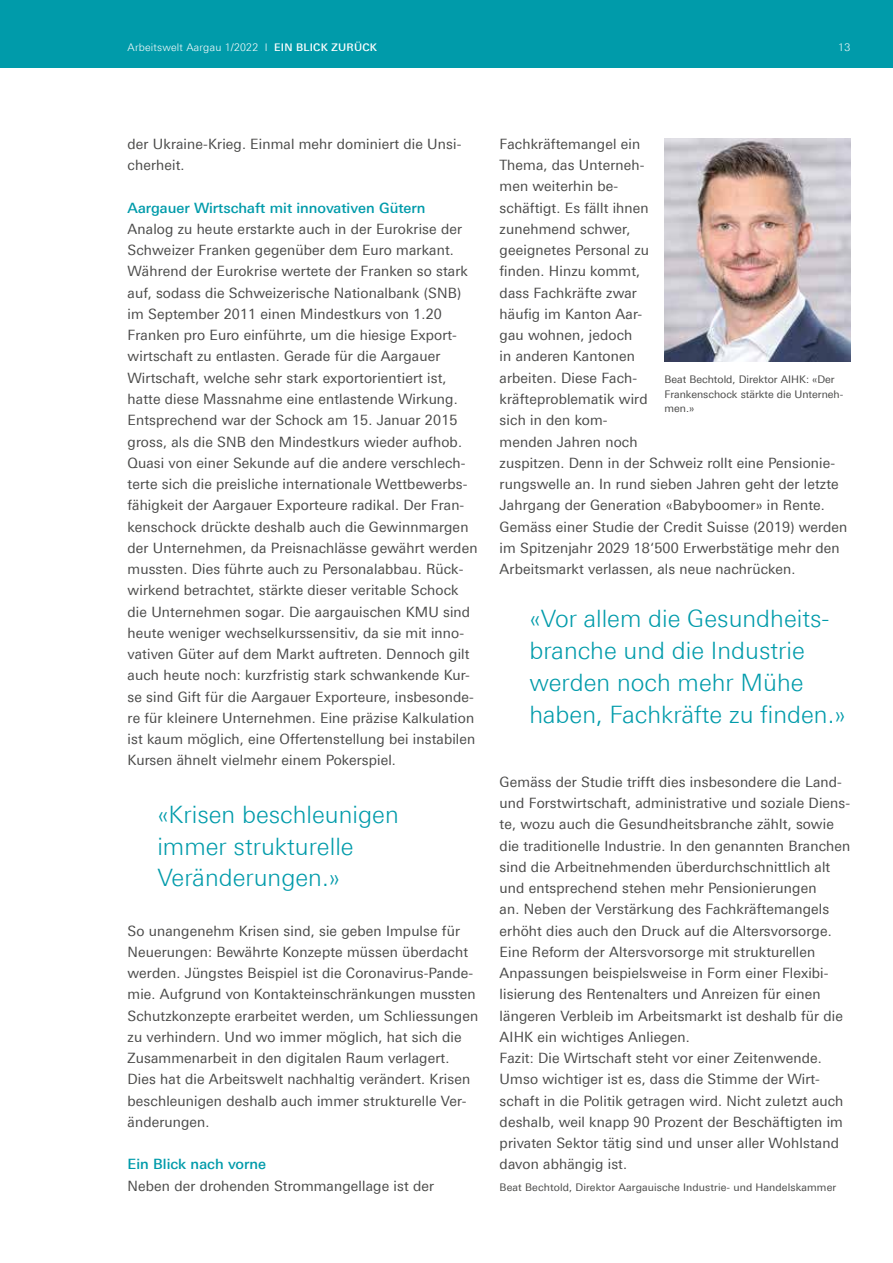
<style>
.page{position:relative;width:893px;height:1263px;background:#fff}
.page>*{position:absolute;margin:0;border:0;box-sizing:border-box;transform-origin:0 0}
.t1{font:300 24px/31.8px "Linotype Univers 330";color:#009baa}
.t2{font:14.25px/21.3px "Linotype Univers 430";letter-spacing:.01em;color:#4a4a49}
.t3{font:500 14.25px "Linotype Univers 530";color:#009baa}
.t4{font:10.5px/14.9px "Linotype Univers 430";color:#4a4a49}
.t5{font:300 10.5px "Linotype Univers 330";letter-spacing:.02em;color:#fff}
.s1{font-family:"Linotype Univers 530";font-weight:500}
</style>
<div class="page">
<div style="left:0;top:0;width:893px;height:68px;background:#009baa"></div>
<img style="left:664px;top:138px;width:186px;height:223px">
<p class="t5" style="left:128px;top:41px;width:251px">Arbeitswelt Aargau 1/2022 I <span class="s1">EIN BLICK ZURÜCK</span></p>
<p class="t5" style="left:838px;top:41px;width:13px">13</p>
<p class="t2" style="left:128px;top:133px;width:335px">der Ukraine-Krieg. Einmal mehr dominiert die Unsi&shy;cherheit.</p>
<p class="t3" style="left:128px;top:199px;width:300px">Aargauer Wirtschaft mit innovativen Gütern</p>
<p class="t2" style="left:128px;top:218px;width:351px">Analog zu heute erstarkte auch in der Eurokrise der Schweizer Franken gegenüber dem Euro markant.<br>Während der Eurokrise wertete der Franken so stark auf, sodass die Schweizerische Nationalbank (SNB) im September 2011 einen Mindestkurs von 1.20<br>Franken pro Euro einführte, um die hiesige Export&shy;wirtschaft zu entlasten. Gerade für die Aargauer Wirtschaft, welche sehr stark exportorientiert ist, hatte diese Massnahme eine entlastende Wirkung.<br>Entsprechend war der Schock am 15. Januar 2015 gross, als die SNB den Mindestkurs wieder aufhob.<br>Quasi von einer Sekunde auf die andere verschlech&shy;terte sich die preisliche internationale Wettbewerbs&shy;fähigkeit der Aargauer Exporteure radikal. Der Fran&shy;kenschock drückte deshalb auch die Gewinnmargen der Unternehmen, da Preisnachlässe gewährt werden mussten. Dies führte auch zu Personalabbau. Rück&shy;wirkend betrachtet, stärkte dieser veritable Schock die Unternehmen sogar. Die aargauischen KMU sind heute weniger wechselkurssensitiv, da sie mit inno&shy;vativen Güter auf dem Markt auftreten. Dennoch gilt auch heute noch: kurzfristig stark schwankende Kur&shy;se sind Gift für die Aargauer Exporteure, insbesonde&shy;re für kleinere Unternehmen. Eine präzise Kalkulation ist kaum möglich, eine Offertenstellung bei instabilen Kursen ähnelt vielmehr einem Pokerspiel.</p>
<h1 class="t1" style="left:157px;top:798px;width:243px">«Krisen beschleunigen immer strukturelle<br>Veränderungen.»</h1>
<p class="t2" style="left:128px;top:920px;width:352px">So unangenehm Krisen sind, sie geben Impulse für Neuerungen: Bewährte Konzepte müssen überdacht werden. Jüngstes Beispiel ist die Coronavirus-Pande&shy;mie. Aufgrund von Kontakteinschränkungen mussten Schutzkonzepte erarbeitet werden, um Schliessungen zu verhindern. Und wo immer möglich, hat sich die Zusammenarbeit in den digitalen Raum verlagert.<br>Dies hat die Arbeitswelt nachhaltig verändert. Krisen beschleunigen deshalb auch immer strukturelle Ver&shy;änderungen.</p>
<p class="t3" style="left:128px;top:1156px;width:140px">Ein Blick nach vorne</p>
<p class="t2" style="left:128px;top:1175px;width:308px">Neben der drohenden Strommangellage ist der</p>
<p class="t2" style="left:500px;top:133px;width:349px">Fachkräftemangel ein<br>Thema, das Unterneh-<br>men weiterhin be-<br>schäftigt. Es fällt ihnen<br>zunehmend schwer,<br>geeignetes Personal zu<br>finden. Hinzu kommt,<br>dass Fachkräfte zwar<br>häufig im Kanton Aar-<br>gau wohnen, jedoch<br>in anderen Kantonen<br>arbeiten. Diese Fach-<br>kräfteproblematik wird<br>sich in den kom-<br>menden Jahren noch<br>zuspitzen. Denn in der Schweiz rollt eine Pensionie&shy;rungswelle an. In rund sieben Jahren geht der letzte<br>Jahrgang der Generation «Babyboomer» in Rente.<br>Gemäss einer Studie der Credit Suisse (2019) werden im Spitzenjahr 2029 18‘500 Erwerbstätige mehr den<br>Arbeitsmarkt verlassen, als neue nachrücken.</p>
<h1 class="t1" style="left:529px;top:602px;width:318px">«Vor allem die Gesundheits&shy;branche und die Industrie werden noch mehr Mühe haben, Fachkräfte zu finden.»</h1>
<p class="t4" style="left:664px;top:371px;width:180px">Beat Bechtold, Direktor AIHK: «Der<br>Frankenschock stärkte die Unterneh&shy;men.»</p>
<p class="t2" style="left:500px;top:771px;width:352px">Gemäss der Studie trifft dies insbesondere die Land&shy;und Forstwirtschaft, administrative und soziale Diens&shy;te, wozu auch die Gesundheitsbranche zählt, sowie die traditionelle Industrie. In den genannten Branchen sind die Arbeitnehmenden überdurchschnittlich alt und entsprechend stehen mehr Pensionierungen<br>an. Neben der Verstärkung des Fachkräftemangels erhöht dies auch den Druck auf die Altersvorsorge.<br>Eine Reform der Altersvorsorge mit strukturellen Anpassungen beispielsweise in Form einer Flexibi&shy;lisierung des Rentenalters und Anreizen für einen längeren Verbleib im Arbeitsmarkt ist deshalb für die AIHK ein wichtiges Anliegen.<br>Fazit: Die Wirtschaft steht vor einer Zeitenwende.<br>Umso wichtiger ist es, dass die Stimme der Wirt&shy;schaft in die Politik getragen wird. Nicht zuletzt auch deshalb, weil knapp 90 Prozent der Beschäftigten im privaten Sektor tätig sind und unser aller Wohlstand davon abhängig ist.</p>
<p class="t4" style="left:500px;top:1179px;width:338px">Beat Bechtold, Direktor Aargauische Industrie- und Handelskammer</p>
</div>
